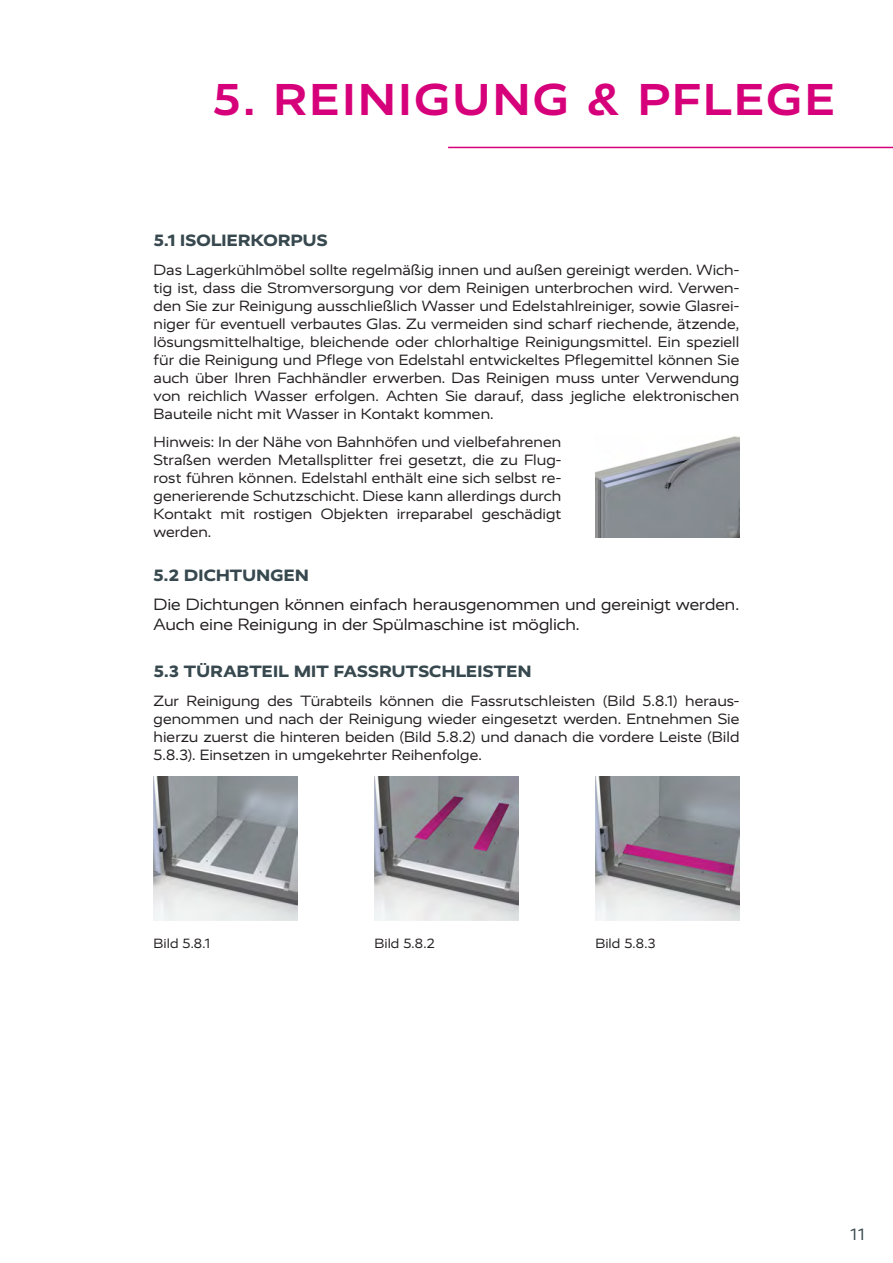
<style>
.page{position:relative;width:893px;height:1263px;background:#fff}
.page>*{position:absolute;margin:0;border:0;box-sizing:border-box;transform-origin:0 0}
.t1{font:700 45px "Realist Wide";letter-spacing:.065em;color:#d6017a}
.t2{font:16.5px/19.8px "Realist Wide";letter-spacing:-.005em;color:#231f20}
.t3{font:800 16.5px "Realist Wide";letter-spacing:.015em;color:#37494f}
.t4{font:16.5px "Realist Wide";color:#37494f}
.t5{font:15px/18px "Realist Wide";color:#231f20;text-align:justify}
.t6{font:13.5px "Realist Wide";letter-spacing:.005em;color:#231f20}
</style>
<div class="page">
<hr style="left:448px;top:147px;width:445px;height:1px;background:#d6017a">
<img style="left:595px;top:436px;width:144px;height:101px">
<img style="left:154px;top:776px;width:144px;height:144px">
<img style="left:375px;top:776px;width:144px;height:144px">
<img style="left:595px;top:777px;width:144px;height:144px">
<h1 class="t1" style="left:213px;top:74px;width:623px">5. REINIGUNG &amp; PFLEGE</h1>
<p class="t3" style="left:154px;top:231px;width:175px">5.1 ISOLIERKORPUS</p>
<p class="t5" style="left:154px;top:261px;width:587px">Das Lagerkühlmöbel sollte regelmäßig innen und außen gereinigt werden. Wich&shy;tig ist, dass die Stromversorgung vor dem Reinigen unterbrochen wird. Verwen&shy;den Sie zur Reinigung ausschließlich Wasser und Edelstahlreiniger, sowie Glasrei&shy;niger für eventuell verbautes Glas. Zu vermeiden sind scharf riechende, ätzende, lösungsmittelhaltige, bleichende oder chlorhaltige Reinigungsmittel. Ein speziell für die Reinigung und Pflege von Edelstahl entwickeltes Pflegemittel können Sie auch über Ihren Fachhändler erwerben. Das Reinigen muss unter Verwendung von reichlich Wasser erfolgen. Achten Sie darauf, dass jegliche elektronischen Bauteile nicht mit Wasser in Kontakt kommen.</p>
<p class="t5" style="left:154px;top:433px;width:409px">Hinweis: In der Nähe von Bahnhöfen und vielbefahrenen Straßen werden Metallsplitter frei gesetzt, die zu Flug&shy;rost führen können. Edelstahl enthält eine sich selbst re&shy;generierende Schutzschicht. Diese kann allerdings durch Kontakt mit rostigen Objekten irreparabel geschädigt werden.</p>
<p class="t3" style="left:154px;top:565px;width:157px">5.2 DICHTUNGEN</p>
<p class="t2" style="left:153px;top:595px;width:587px">Die Dichtungen können einfach herausgenommen und gereinigt werden.<br>Auch eine Reinigung in der Spülmaschine ist möglich.</p>
<p class="t3" style="left:154px;top:661px;width:379px">5.3 TÜRABTEIL MIT FASSRUTSCHLEISTEN</p>
<p class="t5" style="left:154px;top:692px;width:587px">Zur Reinigung des Türabteils können die Fassrutschleisten (Bild 5.8.1) heraus&shy;genommen und nach der Reinigung wieder eingesetzt werden. Entnehmen Sie hierzu zuerst die hinteren beiden (Bild 5.8.2) und danach die vordere Leiste (Bild 5.8.3). Einsetzen in umgekehrter Reihenfolge.</p>
<p class="t6" style="left:154px;top:936px;width:58px">Bild 5.8.1</p>
<p class="t6" style="left:375px;top:936px;width:62px">Bild 5.8.2</p>
<p class="t6" style="left:595px;top:936px;width:62px">Bild 5.8.3</p>
<p class="t4" style="left:850px;top:1224px;width:15px">11</p>
</div>
